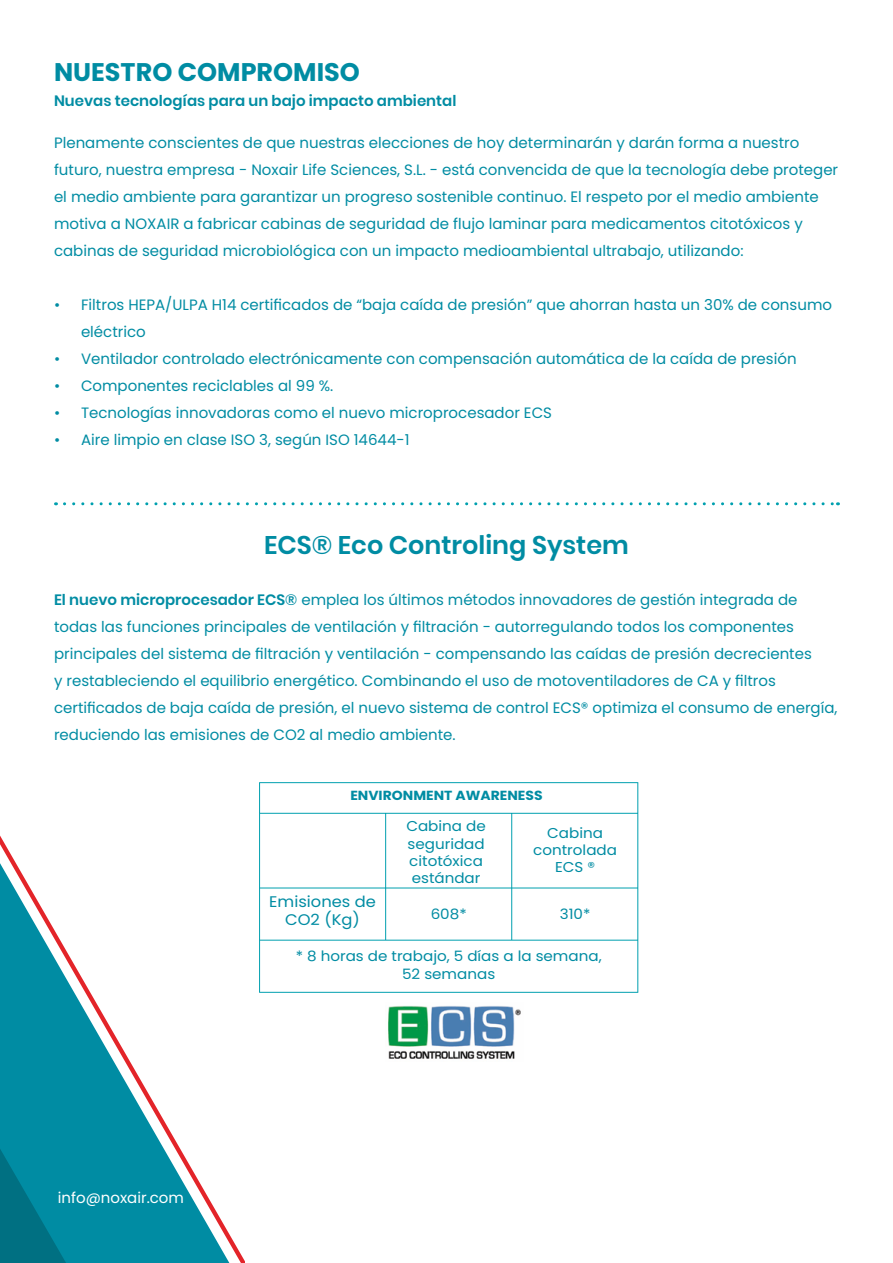
<style>
.page{position:relative;width:893px;height:1263px;background:#fff}
.page>*{position:absolute;margin:0;border:0;box-sizing:border-box;transform-origin:0 0}
.t1{font:600 25.5px "Poppins";color:#008ca3}
.t2{font:700 25.5px "Poppins";color:#008ca3}
.t3{font:15.45px/18.5px "Poppins";color:#008ca3;text-align:center;scale:1.06 1}
.t4{font:15px/27px "Poppins";color:#008ca3}
.t5{font:600 15px "Poppins";color:#008ca3}
.t6{font:15px "Poppins";color:#fff}
.t7{font:14.25px/17.1px "Poppins";color:#008ca3;text-align:center;scale:1.06 1}
.t8{font:700 13.2px "Poppins";color:#008ca3;scale:1.06 1}
.s1{font-weight:600}
</style>
<div class="page">
<svg style="left:0;top:835px;width:245px;height:428px"></svg>
<svg style="left:64px;top:502px;width:774px;height:3px"></svg>
<hr style="left:259px;top:782px;width:127px;height:1px;background:#00a0af">
<hr style="left:259px;top:783px;width:1px;height:30px;background:#00a0af">
<hr style="left:386px;top:782px;width:126px;height:1px;background:#00a0af">
<hr style="left:259px;top:813px;width:127px;height:1px;background:#00a0af">
<hr style="left:386px;top:813px;width:126px;height:1px;background:#00a0af">
<hr style="left:512px;top:782px;width:126px;height:1px;background:#00a0af">
<hr style="left:637px;top:783px;width:1px;height:30px;background:#00a0af">
<hr style="left:512px;top:813px;width:126px;height:1px;background:#00a0af">
<hr style="left:259px;top:814px;width:1px;height:73px;background:#00a0af">
<hr style="left:385px;top:814px;width:1px;height:73px;background:#00a0af">
<hr style="left:511px;top:814px;width:1px;height:73px;background:#00a0af">
<hr style="left:637px;top:814px;width:1px;height:73px;background:#00a0af">
<hr style="left:259px;top:888px;width:127px;height:1px;background:#00a0af">
<hr style="left:259px;top:888px;width:1px;height:52px;background:#00a0af">
<hr style="left:386px;top:888px;width:126px;height:1px;background:#00a0af">
<hr style="left:385px;top:888px;width:1px;height:52px;background:#00a0af">
<hr style="left:512px;top:888px;width:126px;height:1px;background:#00a0af">
<hr style="left:511px;top:888px;width:1px;height:52px;background:#00a0af">
<hr style="left:637px;top:888px;width:1px;height:52px;background:#00a0af">
<hr style="left:259px;top:940px;width:127px;height:1px;background:#00a0af">
<hr style="left:259px;top:941px;width:1px;height:51px;background:#00a0af">
<hr style="left:386px;top:940px;width:126px;height:1px;background:#00a0af">
<hr style="left:512px;top:940px;width:126px;height:1px;background:#00a0af">
<hr style="left:637px;top:941px;width:1px;height:51px;background:#00a0af">
<hr style="left:259px;top:992px;width:127px;height:1px;background:#00a0af">
<hr style="left:386px;top:992px;width:126px;height:1px;background:#00a0af">
<hr style="left:512px;top:992px;width:126px;height:1px;background:#00a0af">
<img style="left:388px;top:1006px;width:133px;height:53px">
<h1 class="t2" style="left:54px;top:57px;width:307px">NUESTRO COMPROMISO</h1>
<p class="t5" style="left:54px;top:92px;width:404px">Nuevas tecnologías para un bajo impacto ambiental</p>
<p class="t4" style="left:54px;top:129px;width:786px">Plenamente conscientes de que nuestras elecciones de hoy determinarán y darán forma a nuestro futuro, nuestra empresa - Noxair Life Sciences, S.L. - está convencida de que la tecnología debe proteger el medio ambiente para garantizar un progreso sostenible continuo. El respeto por el medio ambiente motiva a NOXAIR a fabricar cabinas de seguridad de flujo laminar para medicamentos citotóxicos y cabinas de seguridad microbiológica con un impacto medioambiental ultrabajo, utilizando:</p>
<p class="t4" style="left:81px;top:291px;width:752px;text-indent:-27px">• Filtros HEPA/ULPA H14 certificados de “baja caída de presión” que ahorran hasta un 30% de consumo eléctrico</p>
<p class="t4" style="left:54px;top:345px;width:744px">• Ventilador controlado electrónicamente con compensación automática de la caída de presión</p>
<p class="t4" style="left:54px;top:372px;width:281px">• Componentes reciclables al 99 %.</p>
<p class="t4" style="left:54px;top:399px;width:500px">• Tecnologías innovadoras como el nuevo microprocesador ECS</p>
<p class="t4" style="left:54px;top:426px;width:357px">• Aire limpio en clase ISO 3, según ISO 14644-1</p>
<h1 class="t1" style="left:264px;top:530px;width:366px">ECS® Eco Controling System</h1>
<p class="t4" style="left:54px;top:586px;width:785px"><span class="s1">El nuevo microprocesador ECS®</span> emplea los últimos métodos innovadores de gestión integrada de todas las funciones principales de ventilación y filtración - autorregulando todos los componentes principales del sistema de filtración y ventilación - compensando las caídas de presión decrecientes<br>y restableciendo el equilibrio energético. Combinando el uso de motoventiladores de CA y filtros certificados de baja caída de presión, el nuevo sistema de control ECS® optimiza el consumo de energía, reduciendo las emisiones de CO2 al medio ambiente.</p>
<p class="t8" style="left:350px;top:788px;width:183px">ENVIRONMENT AWARENESS</p>
<p class="t7" style="left:406px;top:818px;width:76px;text-align:left">Cabina de seguridad citotóxica estándar</p>
<p class="t7" style="left:533px;top:824px;width:81px">Cabina controlada<br>ECS ®</p>
<p class="t3" style="left:269px;top:892px;width:102px">Emisiones de<br>CO2 (Kg)</p>
<p class="t7" style="left:431px;top:906px;width:35px">608*</p>
<p class="t7" style="left:560px;top:906px;width:30px">310*</p>
<p class="t6" style="left:58px;top:1189px;width:128px">info@noxair.com</p>
<p class="t7" style="left:296px;top:948px;width:290px">* 8 horas de trabajo, 5 días a la semana,<br>52 semanas</p>
</div>
